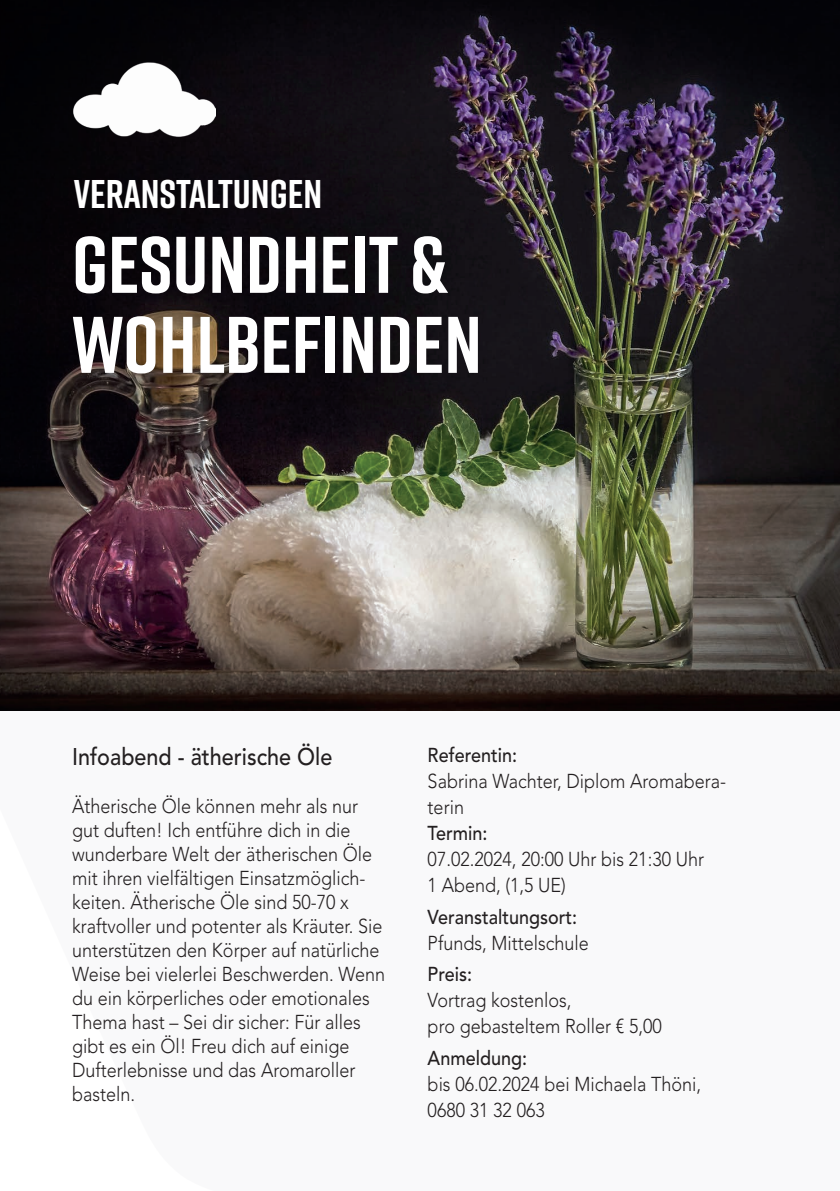
<style>
.page{position:relative;width:840px;height:1191px;background:#fff}
.page>*{position:absolute;margin:0;border:0;box-sizing:border-box;transform-origin:0 0}
.t1{font:700 80px/80px "Rift";color:#fff}
.t2{font:700 40px "Rift";color:#fff}
.t3{font:500 24px "Avenir LT Std";color:#231f20;scale:.9 1}
.t4{font:300 20px/24px "Avenir LT Std";color:#231f20;scale:.9 1}
.t5{font:500 20px "Avenir LT Std";color:#231f20;scale:.9 1}
</style>
<div class="page">
<img style="left:0;top:0;width:839px;height:710px">
<img style="left:72px;top:58px;width:143px;height:81px">
<h2 class="t2" style="left:74px;top:166px;width:250px">VERANSTALTUNGEN</h2>
<h1 class="t1" style="left:72px;top:223px;width:411px">GESUNDHEIT &amp;<br>WOHLBEFINDEN</h1>
<p class="t3" style="left:72px;top:742px;width:290px">Infoabend - ätherische Öle</p>
<p class="t4" style="left:72px;top:794px;width:349px">Ätherische Öle können mehr als nur gut duften! Ich entführe dich in die wunderbare Welt der ätherischen Öle mit ihren vielfältigen Einsatzmöglich&shy;keiten. Ätherische Öle sind 50-70 x kraftvoller und potenter als Kräuter. Sie unterstützen den Körper auf natürliche Weise bei vielerlei Beschwerden. Wenn du ein körperliches oder emotionales Thema hast – Sei dir sicher: Für alles gibt es ein Öl! Freu dich auf einige Dufterlebnisse und das Aromaroller basteln.</p>
<p class="t5" style="left:427px;top:743px;width:101px">Referentin:</p>
<p class="t4" style="left:427px;top:768px;width:333px;line-height:26px">Sabrina Wachter, Diplom Aromabera&shy;terin</p>
<p class="t5" style="left:427px;top:821px;width:68px">Termin:</p>
<p class="t4" style="left:427px;top:846px;width:308px;line-height:26px">07.02.2024, 20:00 Uhr bis 21:30 Uhr<br>1 Abend, (1,5 UE)</p>
<p class="t5" style="left:427px;top:905px;width:167px">Veranstaltungsort:</p>
<p class="t4" style="left:427px;top:931px;width:180px">Pfunds, Mittelschule</p>
<p class="t5" style="left:427px;top:962px;width:51px">Preis:</p>
<p class="t4" style="left:427px;top:987px;width:261px;line-height:26px">Vortrag kostenlos,<br>pro gebasteltem Roller € 5,00</p>
<p class="t5" style="left:427px;top:1046px;width:112px">Anmeldung:</p>
<p class="t4" style="left:427px;top:1071px;width:305px;line-height:26px">bis 06.02.2024 bei Michaela Thöni,<br>0680 31 32 063</p>
</div>
